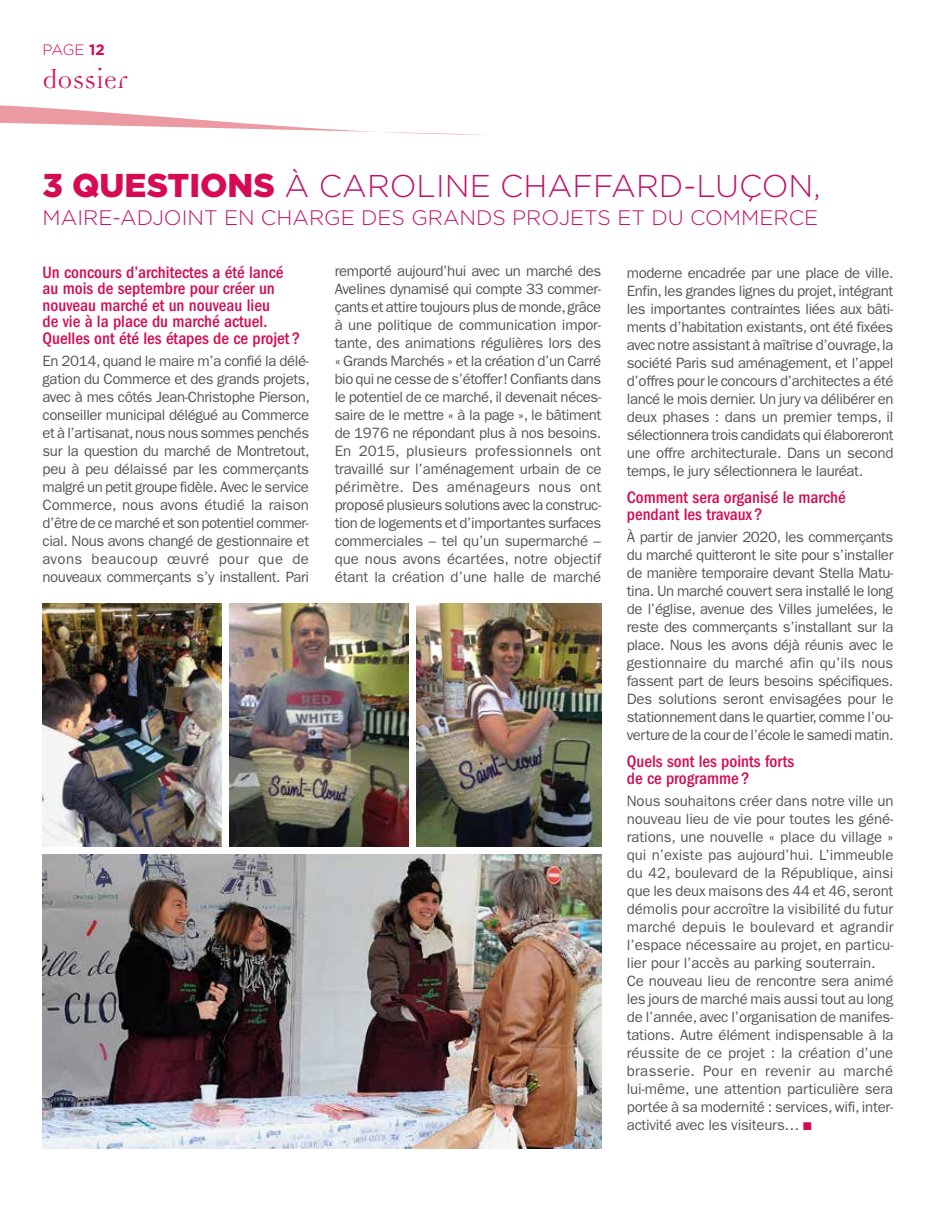
<style>
.page{position:relative;width:936px;height:1212px;background:#fff}
.page>*{position:absolute;margin:0;border:0;box-sizing:border-box;transform-origin:0 0}
.t1{font:300 31.5px "Gotham";color:#c0136b}
.t2{font:28.5px "Democratica OT";color:#d60b52}
.t3{font:300 21px "Gotham";color:#c0136b}
.t4{font:500 condensed 17.25px/16.5px "ITC Franklin Gothic Std";color:#d60b52}
.t5{font:15px/18px "ITC Franklin Gothic Std";letter-spacing:-.005em;color:#575756;text-align:justify}
.t6{font:300 15px "Gotham";color:#d60b52}
.s1{font-weight:700}
.s2{font-weight:900;font-size:33px;color:#d60b52}
.s3{color:#d60b52}
</style>
<div class="page">
<img style="left:43px;top:604px;width:178px;height:242px">
<img style="left:230px;top:604px;width:178px;height:242px">
<img style="left:417px;top:604px;width:184px;height:242px">
<img style="left:43px;top:855px;width:558px;height:293px">
<svg style="left:0;top:105px;width:482px;height:30px"></svg>
<p class="t6" style="left:43px;top:40px;width:64px">PAGE <span class="s1">12</span></p>
<h2 class="t2" style="left:43px;top:68px;width:87px">dossier</h2>
<h1 class="t1" style="left:43px;top:165px;width:779px"><span class="s2">3 QUESTIONS</span> À CAROLINE CHAFFARD-LUÇON,</h1>
<h3 class="t3" style="left:43px;top:204px;width:777px">MAIRE-ADJOINT EN CHARGE DES GRANDS PROJETS ET DU COMMERCE</h3>
<p class="t4" style="left:43px;top:264px;width:259px">Un concours d’architectes a été lancé au mois de septembre pour créer un nouveau marché et un nouveau lieu<br>de vie à la place du marché actuel.<br>Quelles ont été les étapes de ce projet ?</p>
<p class="t5" style="left:43px;top:352px;width:269px">En 2014, quand le maire m’a confié la délé&shy;gation du Commerce et des grands projets, avec à mes côtés Jean-Christophe Pierson, conseiller municipal délégué au Commerce et à l’artisanat, nous nous sommes penchés sur la question du marché de Montretout, peu à peu délaissé par les commerçants malgré un petit groupe fidèle. Avec le service Commerce, nous avons étudié la raison d’être de ce marché et son potentiel commer&shy;cial. Nous avons changé de gestionnaire et avons beaucoup œuvré pour que de nouveaux commerçants s’y installent. Pari</p>
<p class="t5" style="left:334px;top:262px;width:268px">remporté aujourd’hui avec un marché des Avelines dynamisé qui compte 33 commer&shy;çants et attire toujours plus de monde, grâce à une politique de communication impor&shy;tante, des animations régulières lors des « Grands Marchés » et la création d’un Carré bio qui ne cesse de s’étoffer! Confiants dans le potentiel de ce marché, il devenait néces&shy;saire de le mettre « à la page », le bâtiment de 1976 ne répondant plus à nos besoins.<br>En 2015, plusieurs professionnels ont travaillé sur l’aménagement urbain de ce périmètre. Des aménageurs nous ont proposé plusieurs solutions avec la construc&shy;tion de logements et d’importantes surfaces commerciales – tel qu’un supermarché – que nous avons écartées, notre objectif étant la création d’une halle de marché</p>
<p class="t5" style="left:626px;top:264px;width:268px">moderne encadrée par une place de ville.<br>Enfin, les grandes lignes du projet, intégrant les importantes contraintes liées aux bâti&shy;ments d’habitation existants, ont été fixées avec notre assistant à maîtrise d’ouvrage, la société Paris sud aménagement, et l’appel d’offres pour le concours d’architectes a été lancé le mois dernier. Un jury va délibérer en deux phases : dans un premier temps, il sélectionnera trois candidats qui élaboreront une offre architecturale. Dans un second temps, le jury sélectionnera le lauréat.</p>
<p class="t4" style="left:626px;top:490px;width:220px">Comment sera organisé le marché pendant les travaux ?</p>
<p class="t5" style="left:626px;top:528px;width:268px">À partir de janvier 2020, les commerçants du marché quitteront le site pour s’installer de manière temporaire devant Stella Matu&shy;tina. Un marché couvert sera installé le long de l’église, avenue des Villes jumelées, le reste des commerçants s’installant sur la place. Nous les avons déjà réunis avec le gestionnaire du marché afin qu’ils nous fassent part de leurs besoins spécifiques.<br>Des solutions seront envisagées pour le stationnement dans le quartier, comme l’ou&shy;verture de la cour de l’école le samedi matin.</p>
<p class="t4" style="left:626px;top:753px;width:169px">Quels sont les points forts de ce programme ?</p>
<p class="t5" style="left:626px;top:792px;width:268px;text-align:left">Nous souhaitons créer dans notre ville un nouveau lieu de vie pour toutes les géné&shy;rations, une nouvelle « place du village » qui n’existe pas aujourd’hui. L’immeuble du 42, boulevard de la République, ainsi que les deux maisons des 44 et 46, seront démolis pour accroître la visibilité du futur marché depuis le boulevard et agrandir l’espace nécessaire au projet, en particu&shy;lier pour l’accès au parking souterrain.<br>Ce nouveau lieu de rencontre sera animé les jours de marché mais aussi tout au long de l’année, avec l’organisation de manifes&shy;tations. Autre élément indispensable à la réussite de ce projet : la création d’une brasserie. Pour en revenir au marché lui-même, une attention particulière sera portée à sa modernité : services, wifi, inter&shy;activité avec les visiteurs… <span class="s3">■</span></p>
</div>
